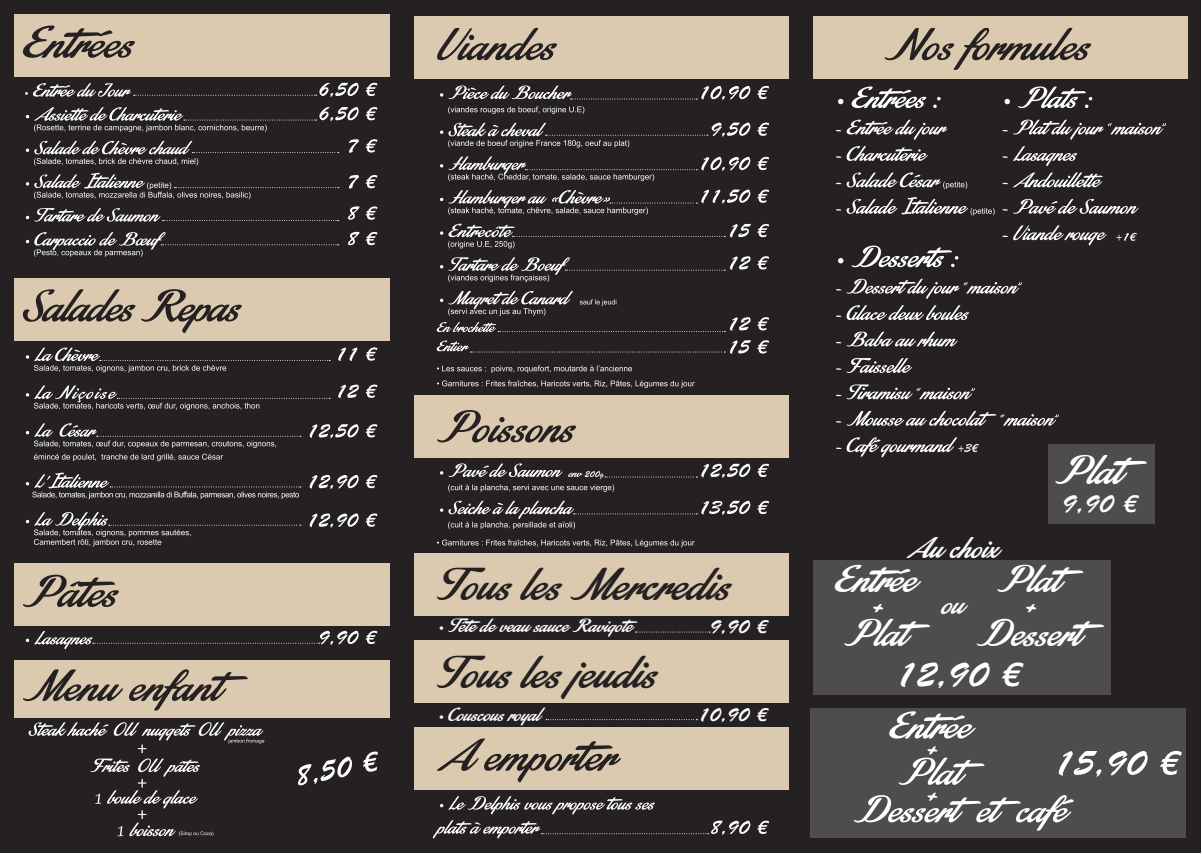
<style>
.page{position:relative;width:1202px;height:854px;background:#fff}
.page>*{position:absolute;margin:0;border:0;box-sizing:border-box;transform-origin:0 0}
.t1{font:48px "Stainy Personal Use Only";color:#252122}
.t2{font:43.2px "Stainy Personal Use Only";color:#fff}
.t3{font:40.5px "Stainy Personal Use Only";color:#fff}
.t4{font:36.2px "Brush Script Std";color:#fff}
.t5{font:31.2px "Stainy Personal Use Only";color:#fff}
.t6{font:26.1px "Brush Script Std";color:#fff}
.t7{font:20px "Stainy Personal Use Only";color:#fff}
.t8{font:20px "Brush Script Std";color:#fff}
</style>
<div class="page">
<div style="left:0;top:0;width:1201px;height:853px;background:#252122"></div>
<div style="left:14px;top:14px;width:376px;height:63px;background:#dccab0"></div>
<div style="left:14px;top:278px;width:376px;height:62px;background:#dccab0"></div>
<div style="left:14px;top:563px;width:376px;height:62px;background:#dccab0"></div>
<div style="left:14px;top:660px;width:376px;height:57px;background:#dccab0"></div>
<div style="left:414px;top:16px;width:375px;height:63px;background:#dccab0"></div>
<div style="left:813px;top:16px;width:375px;height:63px;background:#dccab0"></div>
<div style="left:414px;top:395px;width:375px;height:62px;background:#dccab0"></div>
<div style="left:414px;top:726px;width:375px;height:63px;background:#dccab0"></div>
<svg style="left:437px;top:380px;width:258px;height:8px"></svg>
<svg style="left:437px;top:365px;width:195px;height:8px"></svg>
<svg style="left:448px;top:106px;width:136px;height:8px"></svg>
<svg style="left:437px;top:539px;width:258px;height:8px"></svg>
<svg style="left:349px;top:139px;width:28px;height:14px"></svg>
<svg style="left:349px;top:175px;width:28px;height:13px"></svg>
<svg style="left:348px;top:206px;width:29px;height:14px"></svg>
<svg style="left:348px;top:232px;width:29px;height:13px"></svg>
<svg style="left:23px;top:289px;width:219px;height:44px"></svg>
<svg style="left:23px;top:25px;width:112px;height:33px"></svg>
<svg style="left:23px;top:574px;width:96px;height:33px"></svg>
<svg style="left:23px;top:669px;width:225px;height:41px"></svg>
<svg style="left:29px;top:722px;width:235px;height:30px"></svg>
<svg style="left:90px;top:758px;width:123px;height:77px"></svg>
<svg style="left:25px;top:83px;width:352px;height:14px"></svg>
<svg style="left:26px;top:107px;width:351px;height:25px"></svg>
<svg style="left:26px;top:141px;width:313px;height:24px"></svg>
<svg style="left:26px;top:173px;width:313px;height:26px"></svg>
<svg style="left:26px;top:208px;width:313px;height:14px"></svg>
<svg style="left:26px;top:232px;width:313px;height:25px"></svg>
<svg style="left:338px;top:347px;width:39px;height:14px"></svg>
<svg style="left:338px;top:384px;width:39px;height:14px"></svg>
<svg style="left:310px;top:424px;width:67px;height:14px"></svg>
<svg style="left:310px;top:475px;width:67px;height:14px"></svg>
<svg style="left:310px;top:513px;width:67px;height:14px"></svg>
<svg style="left:298px;top:751px;width:80px;height:34px"></svg>
<svg style="left:26px;top:347px;width:304px;height:25px"></svg>
<svg style="left:26px;top:385px;width:304px;height:25px"></svg>
<svg style="left:26px;top:423px;width:275px;height:38px"></svg>
<svg style="left:26px;top:472px;width:275px;height:27px"></svg>
<svg style="left:26px;top:512px;width:275px;height:34px"></svg>
<svg style="left:26px;top:630px;width:351px;height:19px"></svg>
<svg style="left:437px;top:28px;width:120px;height:32px"></svg>
<svg style="left:885px;top:28px;width:206px;height:42px"></svg>
<svg style="left:437px;top:410px;width:139px;height:32px"></svg>
<svg style="left:437px;top:738px;width:184px;height:44px"></svg>
<div style="left:1048px;top:444px;width:107px;height:79px;background:#4f4c4d"></div>
<div style="left:813px;top:559px;width:297px;height:135px;background:#4f4c4d"></div>
<div style="left:811px;top:708px;width:375px;height:129px;background:#4f4c4d"></div>
<svg style="left:854px;top:792px;width:220px;height:38px"></svg>
<svg style="left:899px;top:746px;width:85px;height:38px"></svg>
<svg style="left:889px;top:711px;width:87px;height:27px"></svg>
<svg style="left:1059px;top:750px;width:123px;height:26px"></svg>
<svg style="left:440px;top:189px;width:329px;height:26px"></svg>
<svg style="left:440px;top:85px;width:329px;height:15px"></svg>
<svg style="left:440px;top:122px;width:329px;height:25px"></svg>
<svg style="left:440px;top:156px;width:329px;height:25px"></svg>
<svg style="left:440px;top:224px;width:329px;height:24px"></svg>
<svg style="left:440px;top:256px;width:329px;height:26px"></svg>
<svg style="left:437px;top:291px;width:332px;height:41px"></svg>
<svg style="left:437px;top:340px;width:332px;height:14px"></svg>
<svg style="left:440px;top:463px;width:329px;height:28px"></svg>
<svg style="left:440px;top:500px;width:329px;height:29px"></svg>
<div style="left:414px;top:640px;width:375px;height:63px;background:#dccab0"></div>
<svg style="left:546px;top:719px;width:151px;height:1px"></svg>
<div style="left:414px;top:552px;width:375px;height:63px;background:#dccab0"></div>
<svg style="left:635px;top:631px;width:75px;height:1px"></svg>
<svg style="left:433px;top:796px;width:336px;height:42px"></svg>
<svg style="left:836px;top:411px;width:223px;height:14px"></svg>
<svg style="left:836px;top:384px;width:139px;height:15px"></svg>
<svg style="left:836px;top:358px;width:76px;height:15px"></svg>
<svg style="left:836px;top:331px;width:122px;height:15px"></svg>
<svg style="left:836px;top:305px;width:133px;height:15px"></svg>
<svg style="left:836px;top:279px;width:186px;height:20px"></svg>
<svg style="left:838px;top:245px;width:120px;height:22px"></svg>
<svg style="left:836px;top:197px;width:159px;height:18px"></svg>
<svg style="left:836px;top:172px;width:131px;height:17px"></svg>
<svg style="left:836px;top:146px;width:92px;height:15px"></svg>
<svg style="left:836px;top:120px;width:111px;height:20px"></svg>
<svg style="left:838px;top:86px;width:103px;height:22px"></svg>
<svg style="left:1116px;top:233px;width:21px;height:8px"></svg>
<svg style="left:836px;top:437px;width:143px;height:20px"></svg>
<svg style="left:1002px;top:225px;width:105px;height:20px"></svg>
<svg style="left:1002px;top:199px;width:137px;height:15px"></svg>
<svg style="left:1002px;top:172px;width:101px;height:15px"></svg>
<svg style="left:1002px;top:146px;width:75px;height:20px"></svg>
<svg style="left:1002px;top:120px;width:164px;height:20px"></svg>
<svg style="left:1005px;top:86px;width:87px;height:22px"></svg>
<p class="t1" style="left:437px;top:557px;width:294px">Tous les Mercredis</p>
<p class="t8" style="left:710px;top:615px;width:60px">9,90 €</p>
<p class="t7" style="left:437px;top:614px;width:203px">• Tête de veau sauce Ravigote</p>
<p class="t1" style="left:437px;top:645px;width:220px">Tous les jeudis</p>
<p class="t7" style="left:437px;top:703px;width:105px">• Couscous royal</p>
<p class="t8" style="left:698px;top:702px;width:71px">10,90 €</p>
<p class="t5" style="left:907px;top:530px;width:93px">Au choix</p>
<p class="t2" style="left:1055px;top:446px;width:94px">Plat</p>
<p class="t6" style="left:1061px;top:489px;width:77px">9,90 €</p>
<p class="t3" style="left:997px;top:557px;width:88px">Plat</p>
<p class="t3" style="left:1020px;top:579px;width:18px">+</p>
<p class="t3" style="left:976px;top:610px;width:129px">Dessert</p>
<p class="t4" style="left:895px;top:653px;width:127px">12,90 €</p>
<p class="t3" style="left:835px;top:557px;width:82px">Entrée</p>
<p class="t3" style="left:867px;top:579px;width:18px">+</p>
<p class="t3" style="left:844px;top:610px;width:88px">Plat</p>
<p class="t5" style="left:941px;top:586px;width:24px">ou</p>
</div>
